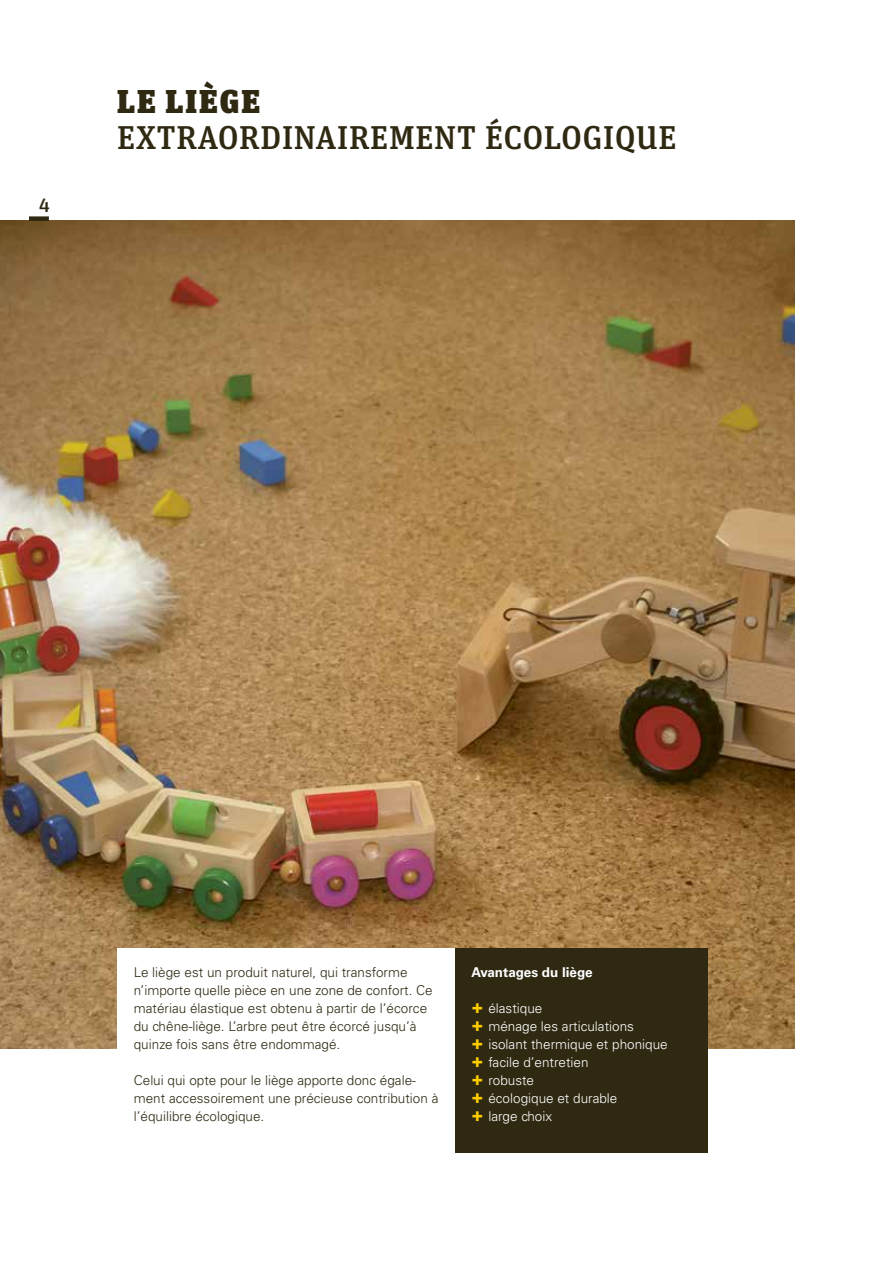
<style>
.page{position:relative;width:893px;height:1263px;background:#fff}
.page>*{position:absolute;margin:0;border:0;box-sizing:border-box;transform-origin:0 0}
.t1{font:500 33px "Unit Slab OT";letter-spacing:.025em;color:#2f2912}
.t2{font:900 33px "Unit Slab OT";letter-spacing:.06em;color:#2f2912}
.t3{font:500 19.5px "Unit Slab OT";color:#2f2912}
.t4{font:300 13.5px/18px "Univers LT Std";color:#2f2912}
.t5{font:300 13.5px/18px "Univers LT Std";color:#fff}
.t6{font:700 13.5px "Univers LT Std";color:#fff}
.s1{font-weight:900;font-size:18px;color:#fecc00}
</style>
<div class="page">
<img style="left:0;top:221px;width:794px;height:828px">
<div style="left:117px;top:948px;width:357px;height:227px;background:#fff"></div>
<div style="left:455px;top:948px;width:253px;height:204px;background:#2f2912"></div>
<div style="left:29px;top:216px;width:20px;height:5px;background:#2f2912"></div>
<h2 class="t3" style="left:39px;top:192px;width:13px">4</h2>
<h1 class="t2" style="left:117px;top:80px;width:144px">LE LIÈGE</h1>
<h1 class="t1" style="left:117px;top:116px;width:561px">EXTRAORDINAIREMENT ÉCOLOGIQUE</h1>
<p class="t4" style="left:134px;top:963px;width:300px">Le liège est un produit naturel, qui transforme n’importe quelle pièce en une zone de confort. Ce matériau élastique est obtenu à partir de l’écorce du chêne-liège. L’arbre peut être écorcé jusqu’à quinze fois sans être endommagé.</p>
<p class="t4" style="left:134px;top:1071px;width:306px">Celui qui opte pour le liège apporte donc égale&shy;ment accessoirement une précieuse contribution à l’équilibre écologique.</p>
<p class="t6" style="left:471px;top:964px;width:123px">Avantages du liège</p>
<p class="t5" style="left:471px;top:999px;width:198px"><span class="s1">+</span> élastique<br><span class="s1">+</span> ménage les articulations<br><span class="s1">+</span> isolant thermique et phonique <span class="s1">+</span> facile d’entretien<br><span class="s1">+</span> robuste<br><span class="s1">+</span> écologique et durable<br><span class="s1">+</span> large choix</p>
</div>
